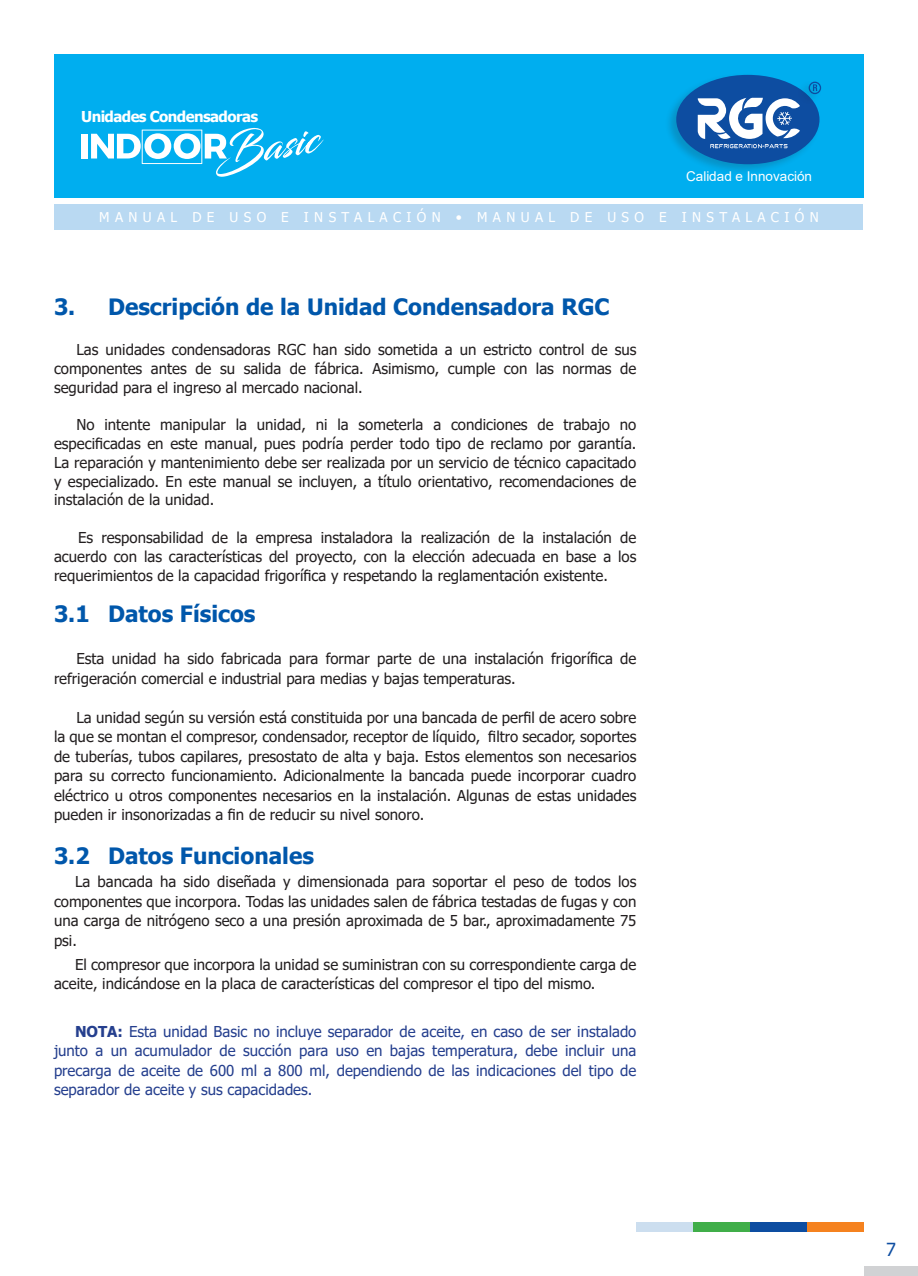
<style>
.page{position:relative;width:918px;height:1276px;background:#fff}
.page>*{position:absolute;margin:0;border:0;box-sizing:border-box;transform-origin:0 0}
.t1{font:700 22.5px "Tahoma";color:#0057ab}
.t2{font:18px "Tahoma";color:#0d4da1}
.t3{font:15px/19.5px "Tahoma";color:#231f20;text-align:justify}
.t4{font:15px/19.5px "Tahoma";color:#253f8e;text-align:justify}
.t5{font:700 15px "Tahoma";letter-spacing:-.04em;color:#fff}
.t6{font:13.5px "Tahoma";letter-spacing:.4em;color:#fff}
.t7{font:13.5px "Arial";color:#fff}
.s1{font-weight:700}
</style>
<div class="page">
<div style="left:55px;top:54px;width:809px;height:144px;background:#00aeef"></div>
<div style="left:665px;top:73px;width:156px;height:102px;background:#231f20;opacity:.2"></div>
<div style="left:676px;top:75px;width:143px;height:89px;background:#0d4da1;border-radius:50%"></div>
<div style="left:797px;top:80px;width:25px;height:25px;background:#231f20;opacity:.2"></div>
<div style="left:801px;top:82px;width:17px;height:19px;background:#231f20;opacity:.2"></div>
<svg style="left:809px;top:82px;width:12px;height:12px"></svg>
<svg style="left:698px;top:98px;width:102px;height:50px"></svg>
<div style="left:636px;top:1222px;width:57px;height:9px;background:#ccdeef"></div>
<div style="left:693px;top:1222px;width:57px;height:9px;background:#40ae49"></div>
<div style="left:750px;top:1222px;width:57px;height:9px;background:#0d4da1"></div>
<div style="left:807px;top:1222px;width:57px;height:9px;background:#f5821f"></div>
<div style="left:864px;top:1265px;width:54px;height:10px;background:#d1d2d4"></div>
<div style="left:82px;top:134px;width:6px;height:24px;background:#fff"></div>
<svg style="left:91px;top:128px;width:233px;height:49px"></svg>
<div style="left:54px;top:204px;width:808px;height:26px;background:#b9d9f2"></div>
<p class="t5" style="left:81px;top:106px;width:178px">Unidades Condensadoras</p>
<p class="t7" style="left:686px;top:167px;width:128px">Calidad e Innovación</p>
<p class="t6" style="left:99px;top:208px;width:721px">MANUAL DE USO E INSTALACIÓN • MANUAL DE USO E INSTALACIÓN</p>
<p class="t1" style="left:54px;top:291px;width:557px">3. Descripción de la Unidad Condensadora RGC</p>
<p class="t3" style="left:54px;top:341px;width:584px;line-height:18.8px;text-indent:22px">Las unidades condensadoras RGC han sido sometida a un estricto control de sus componentes antes de su salida de fábrica. Asimismo, cumple con las normas de seguridad para el ingreso al mercado nacional.</p>
<p class="t3" style="left:54px;top:416px;width:584px;line-height:18.8px;text-indent:22px">No intente manipular la unidad, ni la someterla a condiciones de trabajo no especificadas en este manual, pues podría perder todo tipo de reclamo por garantía.<br>La reparación y mantenimiento debe ser realizada por un servicio de técnico capacitado y especializado. En este manual se incluyen, a título orientativo, recomendaciones de instalación de la unidad.</p>
<p class="t3" style="left:54px;top:529px;width:584px;text-indent:24px">Es responsabilidad de la empresa instaladora la realización de la instalación de acuerdo con las características del proyecto, con la elección adecuada en base a los requerimientos de la capacidad frigorífica y respetando la reglamentación existente.</p>
<p class="t1" style="left:54px;top:598px;width:203px">3.1 Datos Físicos</p>
<p class="t3" style="left:54px;top:650px;width:584px;text-indent:22px">Esta unidad ha sido fabricada para formar parte de una instalación frigorífica de refrigeración comercial e industrial para medias y bajas temperaturas.</p>
<p class="t3" style="left:54px;top:708px;width:584px;text-indent:22px">La unidad según su versión está constituida por una bancada de perfil de acero sobre la que se montan el compresor, condensador, receptor de líquido, filtro secador, soportes de tuberías, tubos capilares, presostato de alta y baja. Estos elementos son necesarios para su correcto funcionamiento. Adicionalmente la bancada puede incorporar cuadro eléctrico u otros componentes necesarios en la instalación. Algunas de estas unidades pueden ir insonorizadas a fin de reducir su nivel sonoro.</p>
<p class="t1" style="left:54px;top:839px;width:261px">3.2 Datos Funcionales</p>
<p class="t3" style="left:54px;top:873px;width:584px;text-indent:21px">La bancada ha sido diseñada y dimensionada para soportar el peso de todos los componentes que incorpora. Todas las unidades salen de fábrica testadas de fugas y con una carga de nitrógeno seco a una presión aproximada de 5 bar., aproximadamente 75 psi.</p>
<p class="t3" style="left:54px;top:955px;width:584px;text-indent:21px">El compresor que incorpora la unidad se suministran con su correspondiente carga de aceite, indicándose en la placa de características del compresor el tipo del mismo.</p>
<p class="t4" style="left:54px;top:1022px;width:584px;text-indent:21px"><span class="s1">NOTA:</span> Esta unidad Basic no incluye separador de aceite, en caso de ser instalado junto a un acumulador de succión para uso en bajas temperatura, debe incluir una precarga de aceite de 600 ml a 800 ml, dependiendo de las indicaciones del tipo de separador de aceite y sus capacidades.</p>
<p class="t2" style="left:886px;top:1237px;width:11px">7</p>
</div>
